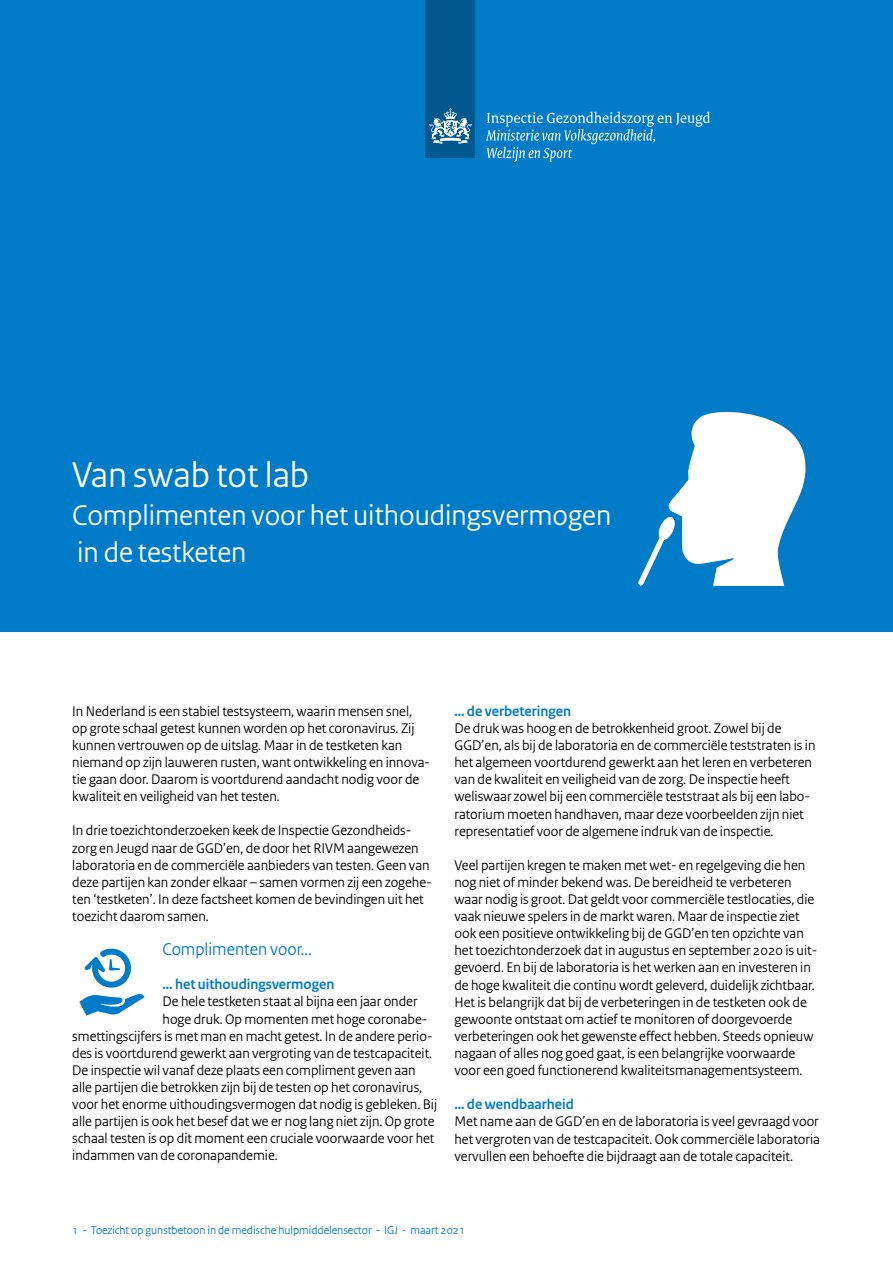
<style>
.page{position:relative;width:893px;height:1263px;background:#fff}
.page>*{position:absolute;margin:0;border:0;box-sizing:border-box;transform-origin:0 0}
.t1{font:37.5px "Rijksoverheid Sans";color:#fff}
.t2{font:30px/37.5px "Rijksoverheid Sans";color:#fff}
.t3{font:18px "Rijksoverheid Sans";color:#007bc7}
.t4{font:700 15px "Rijksoverheid Sans";color:#007bc7}
.tekst{font:14.7px/17.1px "Rijksoverheid Sans";color:#000}
.t5{font:12px "Rijksoverheid Sans";color:#007bc7}
</style>
<div class="page">
<div style="left:0;top:0;width:893px;height:631px;background:#007bc7"></div>
<div style="left:425px;top:0;width:50px;height:158px;background:#00588e"></div>
<svg style="left:429px;top:108px;width:43px;height:36px"></svg>
<svg style="left:486px;top:112px;width:224px;height:50px"></svg>
<svg style="left:79px;top:948px;width:65px;height:68px"></svg>
<svg style="left:638px;top:411px;width:168px;height:175px"></svg>
<h1 class="t1" style="left:72px;top:453px;width:238px">Van swab tot lab</h1>
<h1 class="t2" style="left:72px;top:497px;width:540px">Complimenten voor het uithoudingsvermogen in de testketen</h1>
<p class="tekst" style="left:72px;top:702px;width:359px">In Nederland is een stabiel testsysteem, waarin mensen snel, op grote schaal getest kunnen worden op het coronavirus. Zij kunnen vertrouwen op de uitslag. Maar in de testketen kan niemand op zijn lauweren rusten, want ontwikkeling en innova&shy;tie gaan door. Daarom is voortdurend aandacht nodig voor de kwaliteit en veiligheid van het testen.</p>
<p class="tekst" style="left:72px;top:822px;width:361px">In drie toezichtonderzoeken keek de Inspectie Gezondheids&shy;zorg en Jeugd naar de GGD’en, de door het RIVM aangewezen laboratoria en de commerciële aanbieders van testen. Geen van deze partijen kan zonder elkaar – samen vormen zij een zogehe&shy;ten ‘testketen’. In deze factsheet komen de bevindingen uit het toezicht daarom samen.</p>
<h2 class="t3" style="left:163px;top:939px;width:151px">Complimenten voor…</h2>
<h2 class="t4" style="left:163px;top:976px;width:173px">… het uithoudingsvermogen</h2>
<p class="tekst" style="left:163px;top:993px;width:257px">De hele testketen staat al bijna een jaar onder</p>
<p class="tekst" style="left:163px;top:1010px;width:266px">hoge druk. Op momenten met hoge coronabe-</p>
<p class="tekst" style="left:72px;top:1027px;width:362px">smettingscijfers is met man en macht getest. In de andere perio-</p>
<p class="tekst" style="left:72px;top:1044px;width:361px">des is voortdurend gewerkt aan vergroting van de testcapaciteit.</p>
<p class="tekst" style="left:72px;top:1062px;width:345px">De inspectie wil vanaf deze plaats een compliment geven aan</p>
<p class="tekst" style="left:72px;top:1079px;width:351px">alle partijen die betrokken zijn bij de testen op het coronavirus,</p>
<p class="tekst" style="left:72px;top:1096px;width:366px">voor het enorme uithoudingsvermogen dat nodig is gebleken. Bij</p>
<p class="tekst" style="left:72px;top:1113px;width:364px">alle partijen is ook het besef dat we er nog lang niet zijn. Op grote</p>
<p class="tekst" style="left:72px;top:1130px;width:364px">schaal testen is op dit moment een cruciale voorwaarde voor het</p>
<p class="tekst" style="left:72px;top:1147px;width:207px">indammen van de coronapandemie.</p>
<h2 class="t4" style="left:454px;top:703px;width:118px">… de verbeteringen</h2>
<p class="tekst" style="left:454px;top:720px;width:363px">De druk was hoog en de betrokkenheid groot. Zowel bij de GGD’en, als bij de laboratoria en de commerciële teststraten is in het algemeen voortdurend gewerkt aan het leren en verbeteren van de kwaliteit en veiligheid van de zorg. De inspectie heeft weliswaar zowel bij een commerciële teststraat als bij een labo&shy;ratorium moeten handhaven, maar deze voorbeelden zijn niet representatief voor de algemene indruk van de inspectie.</p>
<p class="tekst" style="left:454px;top:857px;width:364px">Veel partijen kregen te maken met wet- en regelgeving die hen nog niet of minder bekend was. De bereidheid te verbeteren waar nodig is groot. Dat geldt voor commerciële testlocaties, die vaak nieuwe spelers in de markt waren. Maar de inspectie ziet ook een positieve ontwikkeling bij de GGD’en ten opzichte van het toezichtonderzoek dat in augustus en september 2020 is uit&shy;gevoerd. En bij de laboratoria is het werken aan en investeren in de hoge kwaliteit die continu wordt geleverd, duidelijk zichtbaar.</p>
<p class="tekst" style="left:454px;top:993px;width:361px">Het is belangrijk dat bij de verbeteringen in de testketen ook de gewoonte ontstaat om actief te monitoren of doorgevoerde verbeteringen ook het gewenste effect hebben. Steeds opnieuw nagaan of alles nog goed gaat, is een belangrijke voorwaarde voor een goed functionerend kwaliteitsmanagementsysteem.</p>
<h2 class="t4" style="left:454px;top:1096px;width:121px">… de wendbaarheid</h2>
<p class="tekst" style="left:454px;top:1113px;width:367px;text-align:justify">Met name aan de GGD’en en de laboratoria is veel gevraagd voor het vergroten van de testcapaciteit. Ook commerciële laboratoria vervullen een behoefte die bijdraagt aan de totale capaciteit.</p>
<p class="t5" style="left:72px;top:1223px;width:394px">1 - Toezicht op gunstbetoon in de medische hulpmiddelensector - IGJ - maart 2021</p>
</div>
